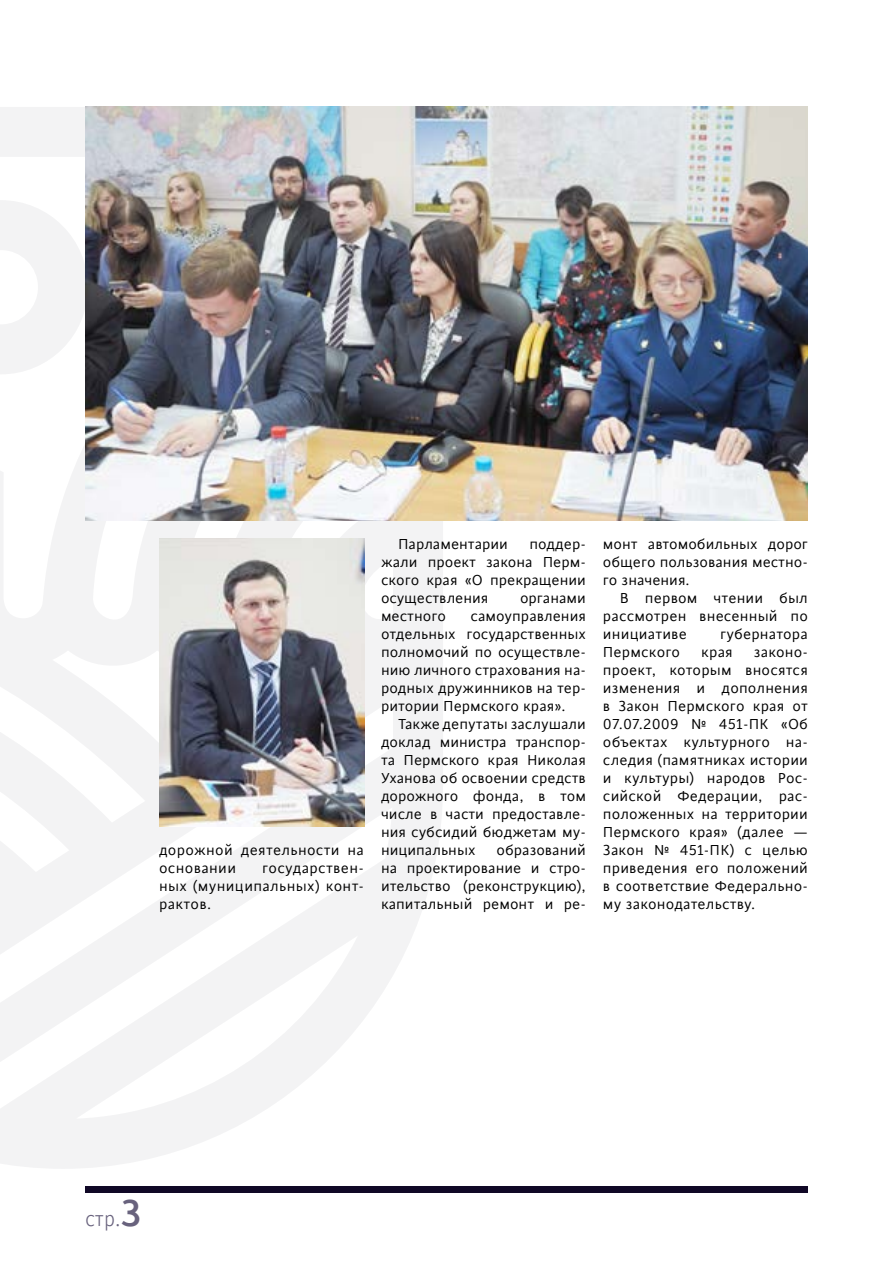
<style>
.page{position:relative;width:893px;height:1263px;background:#fff}
.page>*{position:absolute;margin:0;border:0;box-sizing:border-box;transform-origin:0 0}
.t1{font:300 24px "Cinta";color:#68627d;scale:.9 1}
.t2{font:16.2px/18px "Cinta";color:#000;text-align:justify}
.t3{font:16.2px/18px "Cinta";letter-spacing:.02em;color:#000}
.s1{font-weight:500;font-size:42px}
</style>
<div class="page">
<svg style="left:0;top:107px;width:443px;height:1062px;fill:#f3f3f4"></svg>
<div style="left:85px;top:1186px;width:722px;height:6px;background:#100826"></div>
<img style="left:85px;top:107px;width:723px;height:413px">
<img style="left:159px;top:538px;width:205px;height:288px">
<p class="t3" style="left:159px;top:841px;width:206px">дорожной деятельности на основании</p>
<p class="t2" style="left:159px;top:859px;width:206px;text-indent:103px">государствен&shy;ных (муниципальных) конт&shy;рактов.</p>
<p class="t2" style="left:398px;top:535px;width:112px">Парламентарии</p>
<p class="t2" style="left:381px;top:535px;width:206px;text-indent:148px">поддер&shy;жали проект закона Перм&shy;ского края «О прекращении осуществления</p>
<p class="t2" style="left:520px;top:589px;width:67px">органами</p>
<p class="t2" style="left:381px;top:607px;width:206px;text-indent:89px">самоуправления отдельных государственных полномочий по осуществле&shy;нию личного страхования на&shy;родных дружинников на тер&shy;ритории Пермского края».</p>
<p class="t2" style="left:381px;top:715px;width:206px;text-indent:17px">Также депутаты заслушали доклад министра транспор&shy;та Пермского края Николая Уханова об освоении средств дорожного фонда, в том числе в части предоставле&shy;ния субсидий бюджетам му&shy;ниципальных</p>
<p class="t2" style="left:381px;top:607px;width:66px">местного</p>
<p class="t2" style="left:381px;top:841px;width:206px;text-indent:116px">образований на проектирование и стро&shy;ительство (реконструкцию), капитальный ремонт и ре-</p>
<p class="t2" style="left:603px;top:535px;width:206px">монт автомобильных дорог общего пользования местно&shy;го значения.</p>
<p class="t2" style="left:603px;top:589px;width:206px;text-indent:17px">В первом чтении был рассмотрен внесенный по инициативе</p>
<p class="t2" style="left:720px;top:625px;width:89px">губернатора</p>
<p class="t2" style="left:603px;top:643px;width:79px">Пермского</p>
<p class="t2" style="left:701px;top:643px;width:33px">края</p>
<p class="t2" style="left:603px;top:643px;width:206px;text-indent:151px">законо&shy;проект, которым вносятся изменения и дополнения в Закон Пермского края от 07.07.2009 № 451-ПК «Об объектах культурного на&shy;следия (памятниках истории и культуры) народов Рос&shy;сийской Федерации, рас&shy;положенных на территории Пермского края» (далее — Закон № 451-ПК) с целью приведения его положений в соответствие Федерально&shy;му законодательству.</p>
<h1 class="t1" style="left:85px;top:1206px;width:65px">стр.<span class="s1">3</span></h1>
</div>
